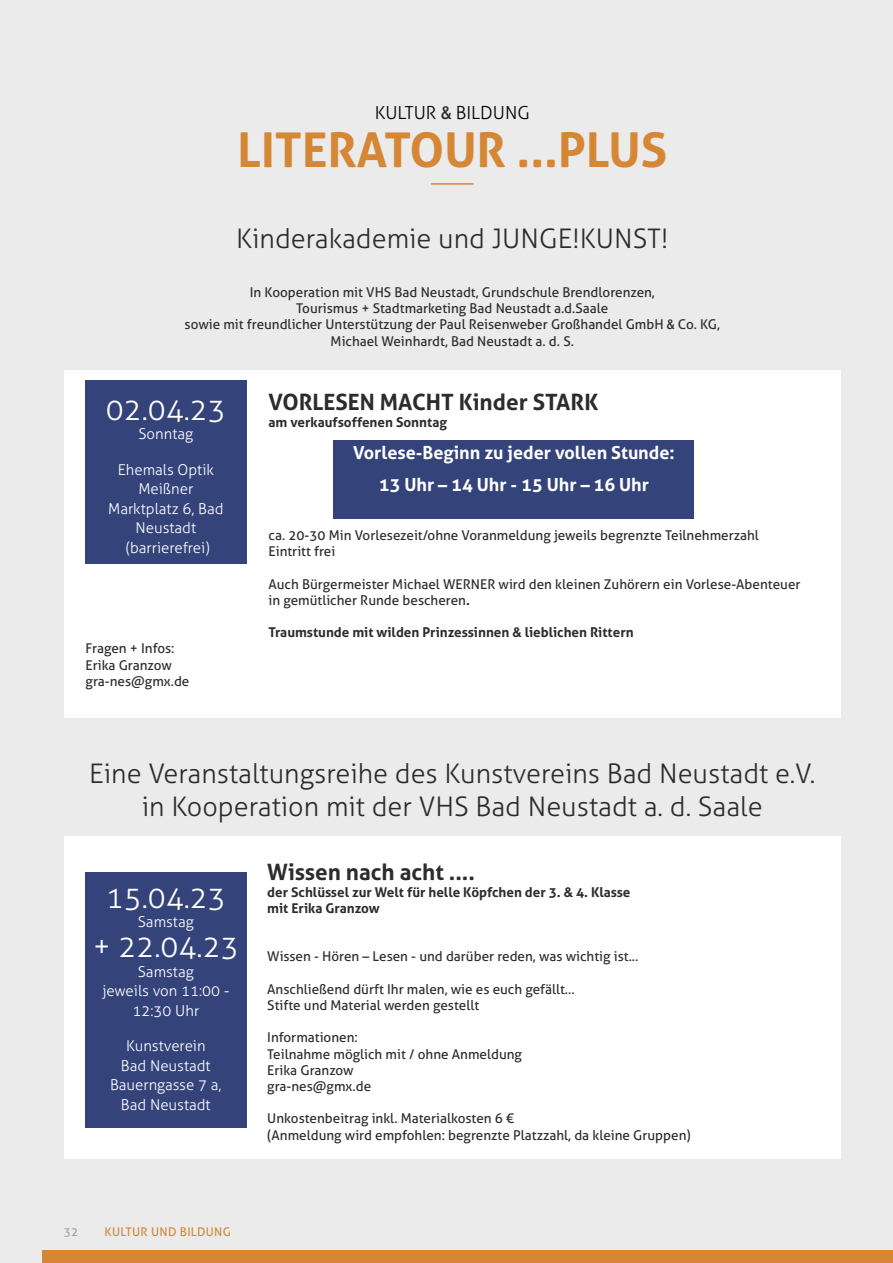
<style>
.page{position:relative;width:893px;height:1263px;background:#ebebeb}
.page>*{position:absolute;margin:0;border:0;box-sizing:border-box;transform-origin:0 0}
.t1{font:700 48px "Aller";color:#d58736}
.t2{font:300 30px "Aller";color:#fff}
.t3{font:300 27px/32.4px "Aller";color:#2c2c2c;text-align:center}
.t4{font:700 22.5px "Aller";color:#2c2c2c}
.t5{font:700 18px/32.4px "Aller";color:#fff;text-align:center}
.t6{font:300 18px "Aller";color:#000}
.t7{font:300 15px/19.5px "Aller";color:#fff;text-align:center}
.t8{font:13.5px/16.2px "Aller";color:#2c2c2c}
.t9{font:700 13.5px/16.2px "Aller";color:#2c2c2c}
.t10{font:12px "Aller";letter-spacing:.025em;color:#d58736}
.t11{font:12px "Aller";color:#a3a3a3}
.s1{font-family:"Helvetica Neue LT Std";font-weight:500;font-stretch:condensed;color:#2c2c2c}
.s2{font-family:"Helvetica Neue LT Std";font-weight:500;font-stretch:condensed}
.s3{font-weight:700}
.s4{font-family:"Helvetica Neue LT Std"}
</style>
<div class="page">
<hr style="left:431px;top:183px;width:43px;height:2px;background:#d58736">
<div style="left:43px;top:1250px;width:850px;height:13px;background:#d58736"></div>
<div style="left:64px;top:370px;width:777px;height:348px;background:#fff"></div>
<div style="left:85px;top:380px;width:162px;height:77px;background:#34447b"></div>
<div style="left:85px;top:453px;width:162px;height:111px;background:#34447b"></div>
<div style="left:334px;top:440px;width:360px;height:78px;background:#34447b"></div>
<div style="left:64px;top:836px;width:777px;height:323px;background:#fff"></div>
<div style="left:85px;top:872px;width:162px;height:157px;background:#34447b"></div>
<div style="left:85px;top:1022px;width:162px;height:106px;background:#34447b"></div>
<h3 class="t6" style="left:375px;top:102px;width:156px">KULTUR <span class="s1">&amp;</span> BILDUNG</h3>
<h1 class="t1" style="left:237px;top:121px;width:431px">LITERATOUR ...PLUS</h1>
<h3 class="t3" style="left:236px;top:223px;width:434px">Kinderakademie und JUNGE!KUNST!</h3>
<p class="t8" style="left:185px;top:284px;width:537px;text-align:center">In Kooperation mit VHS Bad Neustadt, Grundschule Brendlorenzen,<br>Tourismus + Stadtmarketing Bad Neustadt a.d.Saale<br>sowie mit freundlicher Unterstützung der Paul Reisenweber Großhandel GmbH <span class="s2">&amp;</span> Co. KG, Michael Weinhardt, Bad Neustadt a. d. S.</p>
<h2 class="t2" style="left:106px;top:391px;width:122px">02.04.23</h2>
<p class="t7" style="left:138px;top:424px;width:56px">Sonntag</p>
<p class="t7" style="left:108px;top:460px;width:117px">Ehemals Optik<br>Meißner<br>Marktplatz 6, Bad<br>Neustadt (barrierefrei)</p>
<p class="t8" style="left:86px;top:640px;width:105px">Fragen + Infos:<br>Erika Granzow gra-nes@gmx.de</p>
<h3 class="t4" style="left:269px;top:389px;width:331px">VORLESEN MACHT Kinder STARK</h3>
<p class="t9" style="left:269px;top:414px;width:180px">am verkaufsoffenen Sonntag</p>
<h3 class="t5" style="left:353px;top:436px;width:323px">Vorlese-Beginn zu jeder vollen Stunde:<br>13 Uhr – 14 Uhr - 15 Uhr – 16 Uhr</h3>
<p class="t8" style="left:269px;top:527px;width:492px">ca. 20-30 Min Vorlesezeit/ohne Voranmeldung jeweils begrenzte Teilnehmerzahl<br>Eintritt frei</p>
<p class="t8" style="left:269px;top:576px;width:533px">Auch Bürgermeister Michael WERNER wird den kleinen Zuhörern ein Vorlese-Abenteuer in gemütlicher Runde bescheren<span class="s3">.</span></p>
<p class="t9" style="left:269px;top:624px;width:367px">Traumstunde mit wilden Prinzessinnen <span class="s4">&amp;</span> lieblichen Rittern</p>
<h3 class="t3" style="left:89px;top:757px;width:727px">Eine Veranstaltungsreihe des Kunstvereins Bad Neustadt e.V. in Kooperation mit der VHS Bad Neustadt a. d. Saale</h3>
<h2 class="t2" style="left:106px;top:879px;width:122px">15.04.23</h2>
<p class="t7" style="left:138px;top:912px;width:57px">Samstag</p>
<h2 class="t2" style="left:93px;top:929px;width:147px">+ 22.04.23</h2>
<p class="t7" style="left:102px;top:962px;width:128px">Samstag<br>jeweils von 11:00 -<br>12:30 Uhr</p>
<p class="t7" style="left:110px;top:1036px;width:113px">Kunstverein<br>Bad Neustadt<br>Bauerngasse 7 a,<br>Bad Neustadt</p>
<h3 class="t4" style="left:267px;top:858px;width:209px">Wissen nach acht ....</h3>
<p class="t9" style="left:267px;top:883px;width:365px">der Schlüssel zur Welt für helle Köpfchen der 3. <span class="s4">&amp;</span> 4. Klasse mit Erika Granzow</p>
<p class="t8" style="left:267px;top:948px;width:373px">Wissen - Hören – Lesen - und darüber reden, was wichtig ist...</p>
<p class="t8" style="left:267px;top:981px;width:309px">Anschließend dürft Ihr malen, wie es euch gefällt...<br>Stifte und Material werden gestellt</p>
<p class="t8" style="left:267px;top:1029px;width:256px">Informationen:<br>Teilnahme möglich mit / ohne Anmeldung<br>Erika Granzow<br>gra-nes@gmx.de</p>
<p class="t8" style="left:267px;top:1110px;width:425px">Unkostenbeitrag inkl. Materialkosten 6 €<br>(Anmeldung wird empfohlen: begrenzte Platzzahl, da kleine Gruppen)</p>
<p class="t11" style="left:64px;top:1224px;width:16px">32</p>
<p class="t10" style="left:105px;top:1224px;width:128px">KULTUR UND BILDUNG</p>
</div>
